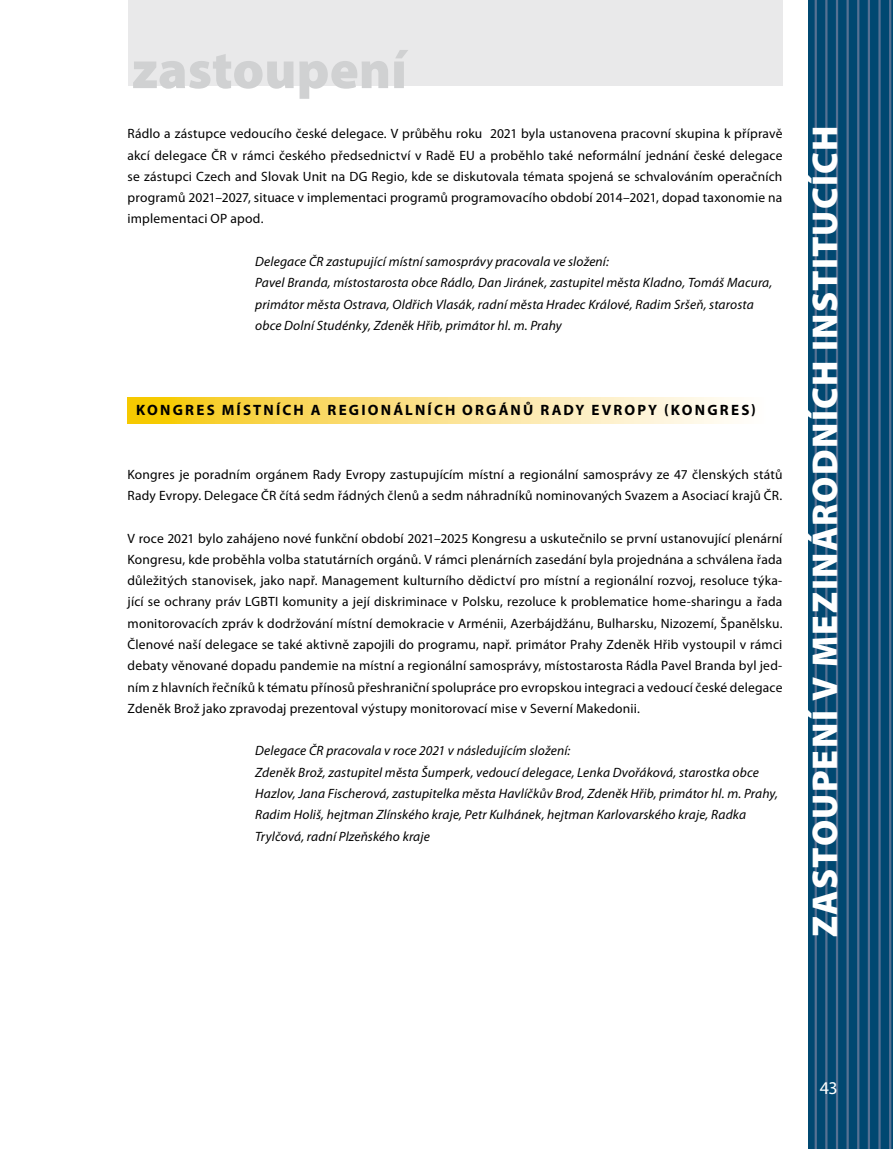
<style>
.page{position:relative;width:893px;height:1149px;background:#fff}
.page>*{position:absolute;margin:0;border:0;box-sizing:border-box;transform-origin:0 0}
.t1{font:900 54px "Myriad Pro";color:#d0d1d2}
.t2{font:900 36px "Myriad Pro";letter-spacing:.035em;color:#fff}
.t3{font:18px "Myriad Pro";color:#fff}
.t4{font:700 15px "Myriad Pro";letter-spacing:.145em;color:#000}
.t5{font:13.5px/21.3px "Myriad Pro";letter-spacing:.015em;color:#000;text-align:justify}
.t6{font:italic 13.5px/21.3px "Myriad Pro";letter-spacing:.01em;color:#000}
</style>
<div class="page">
<div style="left:808px;top:0;width:85px;height:1148px;background:#004871"></div>
<hr style="left:815px;top:0;width:2px;height:1148px;background:#567193">
<hr style="left:825px;top:0;width:2px;height:1148px;background:#567193">
<hr style="left:836px;top:0;width:2px;height:1148px;background:#567193">
<hr style="left:846px;top:0;width:3px;height:1148px;background:#567193">
<hr style="left:857px;top:0;width:2px;height:1148px;background:#567193">
<hr style="left:868px;top:0;width:2px;height:1148px;background:#567193">
<hr style="left:878px;top:0;width:3px;height:1148px;background:#567193">
<hr style="left:889px;top:0;width:2px;height:1148px;background:#567193">
<svg style="left:128px;top:397px;width:606px;height:26px;background:#fae185"></svg>
<div style="left:128px;top:0;width:654px;height:85px;background:#e9e9ea"></div>
<h1 class="t1" style="left:132px;top:34px;width:277px">zastoupení</h1>
<p class="t5" style="left:128px;top:123px;width:656px">Rádlo a zástupce vedoucího české delegace. V průběhu roku 2021 byla ustanovena pracovní skupina k přípravě akcí delegace ČR v rámci českého předsednictví v Radě EU a proběhlo také neformální jednání české delegace se zástupci Czech and Slovak Unit na DG Regio, kde se diskutovala témata spojená se schvalováním operačních programů 2021–2027, situace v implementaci programů programovacího období 2014–2021, dopad taxonomie na implementaci OP apod.</p>
<p class="t6" style="left:255px;top:250px;width:519px">Delegace ČR zastupující místní samosprávy pracovala ve složení:<br>Pavel Branda, místostarosta obce Rádlo, Dan Jiránek, zastupitel města Kladno, Tomáš Macura, primátor města Ostrava, Oldřich Vlasák, radní města Hradec Králové, Radim Sršeň, starosta obce Dolní Studénky, Zdeněk Hřib, primátor hl. m. Prahy</p>
<p class="t4" style="left:136px;top:399px;width:621px">KONGRES MÍSTNÍCH A REGIONÁLNÍCH ORGÁNŮ RADY EVROPY (KONGRES)</p>
<p class="t5" style="left:128px;top:463px;width:656px">Kongres je poradním orgánem Rady Evropy zastupujícím místní a regionální samosprávy ze 47 členských států<br>Rady Evropy. Delegace ČR čítá sedm řádných členů a sedm náhradníků nominovaných Svazem a Asociací krajů ČR.</p>
<p class="t5" style="left:128px;top:527px;width:656px">V roce 2021 bylo zahájeno nové funkční období 2021–2025 Kongresu a uskutečnilo se první ustanovující plenární Kongresu, kde proběhla volba statutárních orgánů. V rámci plenárních zasedání byla projednána a schválena řada důležitých stanovisek, jako např. Management kulturního dědictví pro místní a regionální rozvoj, resoluce týka&shy;jící se ochrany práv LGBTI komunity a její diskriminace v Polsku, rezoluce k problematice home-sharingu a řada monitorovacích zpráv k dodržování místní demokracie v Arménii, Azerbájdžánu, Bulharsku, Nizozemí, Španělsku.<br>Členové naší delegace se také aktivně zapojili do programu, např. primátor Prahy Zdeněk Hřib vystoupil v rámci debaty věnované dopadu pandemie na místní a regionální samosprávy, místostarosta Rádla Pavel Branda byl jed&shy;ním z hlavních řečníků k tématu přínosů přeshraniční spolupráce pro evropskou integraci a vedoucí české delegace Zdeněk Brož jako zpravodaj prezentoval výstupy monitorovací mise v Severní Makedonii.</p>
<p class="t6" style="left:255px;top:739px;width:524px">Delegace ČR pracovala v roce 2021 v následujícím složení:<br>Zdeněk Brož, zastupitel města Šumperk, vedoucí delegace, Lenka Dvořáková, starostka obce Hazlov, Jana Fischerová, zastupitelka města Havlíčkův Brod, Zdeněk Hřib, primátor hl. m. Prahy, Radim Holiš, hejtman Zlínského kraje, Petr Kulhánek, hejtman Karlovarského kraje, Radka Trylčová, radní Plzeňského kraje</p>
<h2 class="t2" style="left:801px;top:937px;width:812px;rotate:-90deg">ZASTOUPENÍ V MEZINÁRODNÍCH INSTITUCÍCH</h2>
<h3 class="t3" style="left:820px;top:1076px;width:19px">43</h3>
</div>
